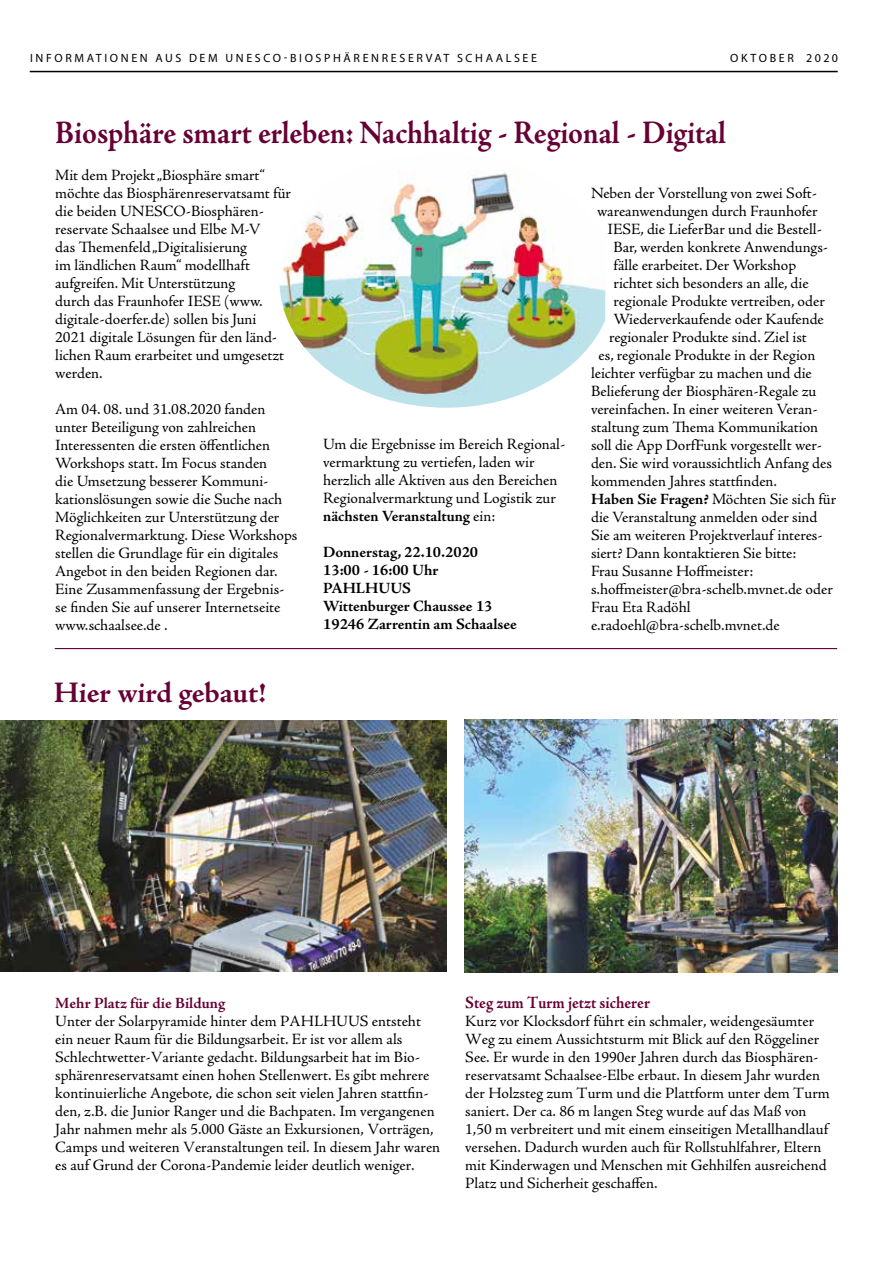
<style>
.page{position:relative;width:893px;height:1263px;background:#fff}
.page>*{position:absolute;margin:0;border:0;box-sizing:border-box;transform-origin:0 0}
.t1{font:700 33px "Adobe Jenson Pro";letter-spacing:-.005em;color:#670034;scale:.91 1}
.t2{font:700 30px "Adobe Jenson Pro";letter-spacing:-.005em;color:#670034}
.t3{font:700 17.4px "Adobe Jenson Pro";color:#670034;scale:.91 1}
.t4{font:15.75px/18px "Adobe Jenson Pro";color:#000}
.t5{font:700 15.75px/18px "Adobe Jenson Pro";letter-spacing:-.005em;color:#000}
.t6{font:700 15.75px "Adobe Jenson Pro";color:#670034}
.t7{font:12px "Myriad Pro";letter-spacing:.22em;color:#000}
.s1{font-weight:700}
</style>
<div class="page">
<hr style="left:30px;top:71px;width:808px;height:1px;background:#000">
<img style="left:279px;top:170px;width:326px;height:238px">
<hr style="left:55px;top:648px;width:782px;height:1px;background:#670034">
<img style="left:0;top:721px;width:446px;height:251px">
<img style="left:464px;top:720px;width:373px;height:253px">
<p class="t7" style="left:30px;top:51px;width:508px">INFORMATIONEN AUS DEM UNESCO-BIOSPHÄRENRESERVAT SCHAALSEE</p>
<p class="t7" style="left:730px;top:51px;width:109px">OKTOBER 2020</p>
<h1 class="t1" style="left:55px;top:114px;width:739px">Biosphäre smart erleben: Nachhaltig - Regional - Digital</h1>
<p class="t4" style="left:55px;top:166px;width:237px">Mit dem Projekt „Biosphäre smart“ möchte das Biosphärenreservatsamt für die beiden UNESCO-Biosphären&shy;reservate Schaalsee und Elbe M-V<br>das Themenfeld „Digitalisierung<br>im ländlichen Raum“ modellhaft aufgreifen. Mit Unterstützung<br>durch das Fraunhofer IESE (www. digitale-doerfer.de) sollen bis Juni<br>2021 digitale Lösungen für den länd&shy;lichen Raum erarbeitet und umgesetzt werden.</p>
<p class="t4" style="left:55px;top:400px;width:244px">Am 04. 08. und 31.08.2020 fanden unter Beteiligung von zahlreichen Interessenten die ersten öffentlichen Workshops statt. Im Focus standen<br>die Umsetzung besserer Kommuni&shy;kationslösungen sowie die Suche nach Möglichkeiten zur Unterstützung der Regionalvermarktung. Diese Workshops stellen die Grundlage für ein digitales Angebot in den beiden Regionen dar.<br>Eine Zusammenfassung der Ergebnis&shy;se finden Sie auf unserer Internetseite www.schaalsee.de .</p>
<p class="t4" style="left:591px;top:184px;width:228px">Neben der Vorstellung von zwei Soft-</p>
<p class="t4" style="left:597px;top:202px;width:222px">wareanwendungen durch Fraunhofer</p>
<p class="t4" style="left:608px;top:220px;width:216px">IESE, die LieferBar und die Bestell-</p>
<p class="t4" style="left:614px;top:238px;width:216px">Bar, werden konkrete Anwendungs-</p>
<p class="t4" style="left:614px;top:256px;width:184px">fälle erarbeitet. Der Workshop</p>
<p class="t4" style="left:614px;top:274px;width:197px">richtet sich besonders an alle, die</p>
<p class="t4" style="left:614px;top:292px;width:213px">regionale Produkte vertreiben, oder</p>
<p class="t4" style="left:614px;top:310px;width:212px">Wiederverkaufende oder Kaufende</p>
<p class="t4" style="left:609px;top:328px;width:199px">regionaler Produkte sind. Ziel ist</p>
<p class="t4" style="left:598px;top:346px;width:218px">es, regionale Produkte in der Region</p>
<p class="t4" style="left:591px;top:364px;width:222px">leichter verfügbar zu machen und die</p>
<p class="t4" style="left:591px;top:382px;width:227px">Belieferung der Biosphären-Regale zu</p>
<p class="t4" style="left:591px;top:400px;width:228px">vereinfachen. In einer weiteren Veran-</p>
<p class="t4" style="left:591px;top:418px;width:229px">staltung zum Thema Kommunikation</p>
<p class="t4" style="left:591px;top:436px;width:232px">soll die App DorfFunk vorgestellt wer-</p>
<p class="t4" style="left:591px;top:454px;width:242px">den. Sie wird voraussichtlich Anfang des</p>
<p class="t4" style="left:591px;top:472px;width:187px">kommenden Jahres stattfinden.</p>
<p class="t4" style="left:591px;top:490px;width:247px"><span class="s1">Haben Sie Fragen?</span> Möchten Sie sich für</p>
<p class="t4" style="left:591px;top:508px;width:228px">die Veranstaltung anmelden oder sind</p>
<p class="t4" style="left:591px;top:526px;width:233px">Sie am weiteren Projektverlauf interes-</p>
<p class="t4" style="left:591px;top:544px;width:207px">siert? Dann kontaktieren Sie bitte:</p>
<p class="t4" style="left:591px;top:562px;width:164px">Frau Susanne Hoffmeister:</p>
<p class="t4" style="left:591px;top:580px;width:243px">s.hoffmeister@bra-schelb.mvnet.de oder</p>
<p class="t4" style="left:591px;top:598px;width:101px">Frau Eta Radöhl</p>
<p class="t4" style="left:591px;top:616px;width:190px">e.radoehl@bra-schelb.mvnet.de</p>
<p class="t4" style="left:323px;top:435px;width:243px">Um die Ergebnisse im Bereich Regional&shy;vermarktung zu vertiefen, laden wir herzlich alle Aktiven aus den Bereichen Regionalvermarktung und Logistik zur <span class="s1">nächsten Veranstaltung</span> ein:</p>
<p class="t5" style="left:323px;top:543px;width:195px">Donnerstag, 22.10.2020<br>13:00 - 16:00 Uhr<br>PAHLHUUS<br>Wittenburger Chaussee 13<br>19246 Zarrentin am Schaalsee</p>
<h2 class="t2" style="left:54px;top:675px;width:214px">Hier wird gebaut!</h2>
<p class="t6" style="left:55px;top:994px;width:172px">Mehr Platz für die Bildung</p>
<p class="t4" style="left:55px;top:1013px;width:386px">Unter der Solarpyramide hinter dem PAHLHUUS entsteht ein neuer Raum für die Bildungsarbeit. Er ist vor allem als Schlechtwetter-Variante gedacht. Bildungsarbeit hat im Bio&shy;sphärenreservatsamt einen hohen Stellenwert. Es gibt mehrere kontinuierliche Angebote, die schon seit vielen Jahren stattfin&shy;den, z.B. die Junior Ranger und die Bachpaten. Im vergangenen Jahr nahmen mehr als 5.000 Gäste an Exkursionen, Vorträgen, Camps und weiteren Veranstaltungen teil. In diesem Jahr waren es auf Grund der Corona-Pandemie leider deutlich weniger.</p>
<p class="t3" style="left:465px;top:993px;width:205px">Steg zum Turm jetzt sicherer</p>
<p class="t4" style="left:465px;top:1013px;width:366px">Kurz vor Klocksdorf führt ein schmaler, weidengesäumter Weg zu einem Aussichtsturm mit Blick auf den Röggeliner See. Er wurde in den 1990er Jahren durch das Biosphären&shy;reservatsamt Schaalsee-Elbe erbaut. In diesem Jahr wurden der Holzsteg zum Turm und die Plattform unter dem Turm saniert. Der ca. 86 m langen Steg wurde auf das Maß von 1,50 m verbreitert und mit einem einseitigen Metallhandlauf versehen. Dadurch wurden auch für Rollstuhlfahrer, Eltern mit Kinderwagen und Menschen mit Gehhilfen ausreichend Platz und Sicherheit geschaffen.</p>
</div>
